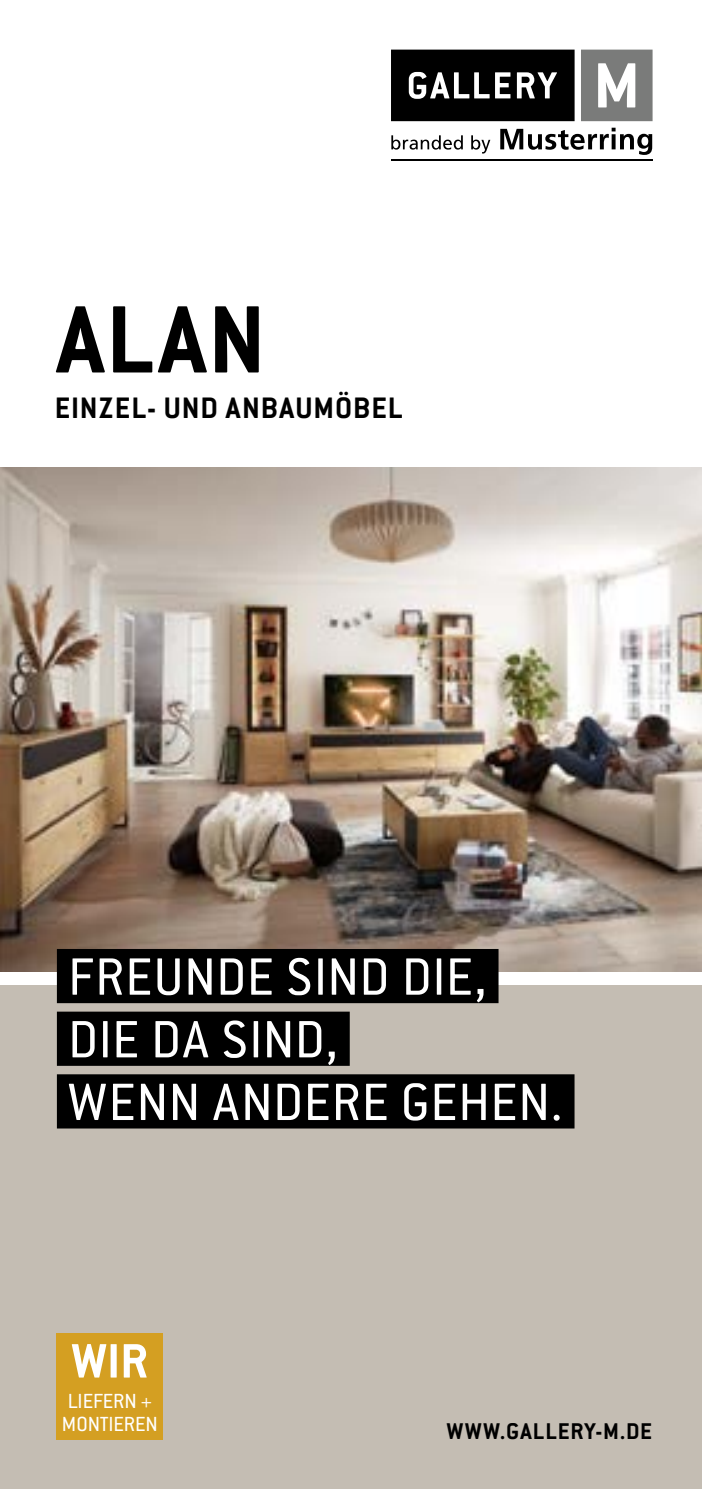
<style>
.page{position:relative;width:702px;height:1489px;background:#fff}
.page>*{position:absolute;margin:0;border:0;box-sizing:border-box;transform-origin:0 0}
.t1{font:700 105px "Conduit ITC Std";color:#000}
.t2{font:57.5px/62.8px "Conduit ITC Std";letter-spacing:.01em;color:#fff}
.t3{font:700 53px "Conduit ITC Std";color:#fff}
.t4{font:700 32.5px "Conduit ITC Std";letter-spacing:.025em;color:#000}
.t5{font:700 25px "Conduit ITC Std";letter-spacing:.04em;color:#000}
.t6{font:22.5px/22.5px "Conduit ITC Std";color:#fff}
</style>
<div class="page">
<div style="left:0;top:985px;width:702px;height:503px;background:#c4bdb3"></div>
<img style="left:0;top:468px;width:702px;height:503px">
<div style="left:57px;top:1332px;width:106px;height:107px;background:#d49f22"></div>
<svg style="left:391px;top:50px;width:183px;height:71px;background:#212121"></svg>
<svg style="left:581px;top:50px;width:71px;height:71px"></svg>
<svg style="left:391px;top:128px;width:261px;height:27px"></svg>
<hr style="left:391px;top:159px;width:261px;height:2px;background:#000">
<div style="left:57px;top:948px;width:441px;height:55px;background:#000"></div>
<div style="left:57px;top:1011px;width:293px;height:54px;background:#000"></div>
<div style="left:57px;top:1074px;width:517px;height:54px;background:#000"></div>
<h1 class="t1" style="left:57px;top:276px;width:211px">ALAN</h1>
<p class="t4" style="left:55px;top:388px;width:349px">EINZEL- UND ANBAUMÖBEL</p>
<p class="t2" style="left:68px;top:943px;width:495px">FREUNDE SIND DIE,<br>DIE DA SIND,<br>WENN ANDERE GEHEN.</p>
<p class="t3" style="left:72px;top:1328px;width:78px">WIR</p>
<p class="t6" style="left:62px;top:1388px;width:97px">LIEFERN +<br>MONTIEREN</p>
<p class="t5" style="left:446px;top:1415px;width:207px">WWW.GALLERY-M.DE</p>
</div>
